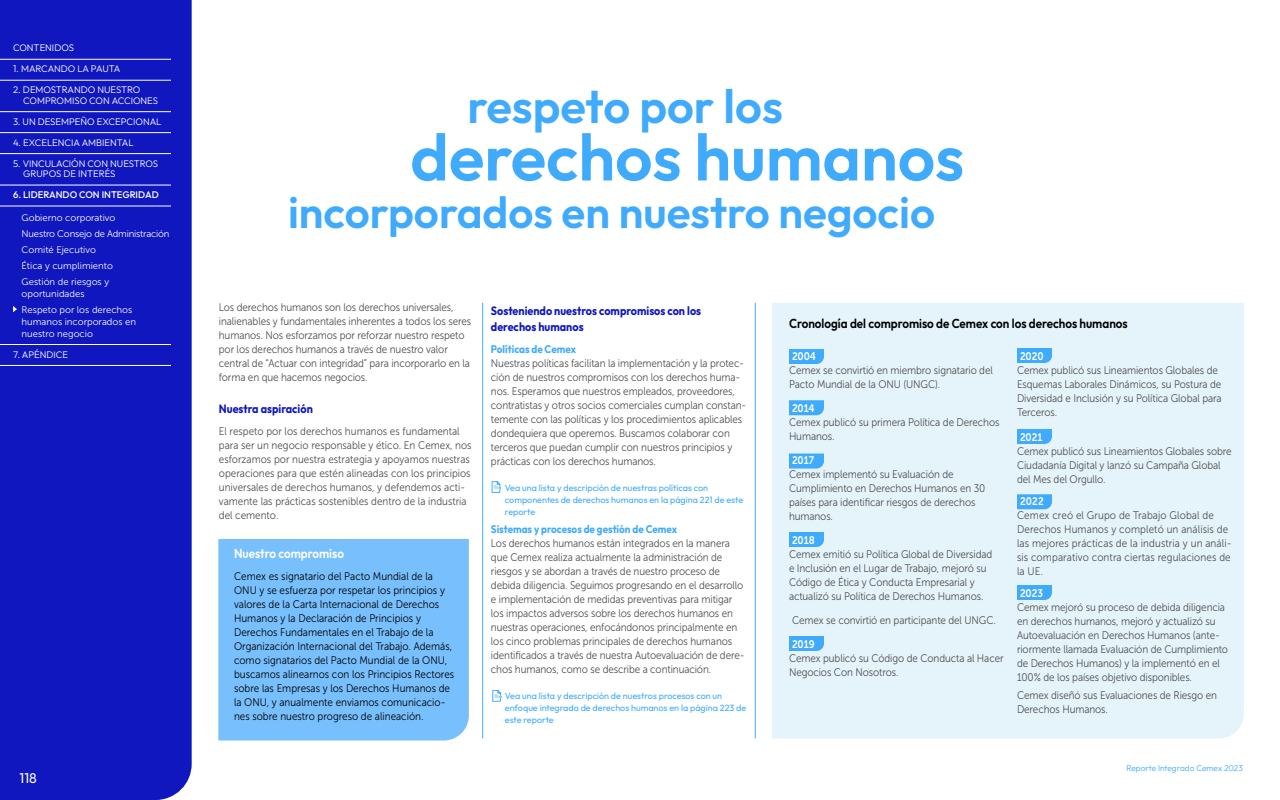
<style>
.page{position:relative;width:1280px;height:800px;background:#fff}
.page>*{position:absolute;margin:0;border:0;box-sizing:border-box;transform-origin:0 0}
.t1{font:600 65.5px "Outfit";color:#40aafd}
.t2{font:600 47.2px "Outfit";color:#40aafd}
.t3{font:600 44px "Outfit";color:#40aafd}
.t4{font:14px "Outfit";color:#fff}
.título_gráfica{font:600 13px "Outfit";color:#000;scale:.9 1}
.título_gráfica-2{font:600 13px "Outfit";color:#fff;scale:.9 1}
.Subheading_1{font:700 12px/16px "Outfit";color:#1017be;scale:.9 1}
.Texto_corrido{font:11px/14px "Museo Sans 300";letter-spacing:-.01em;color:#4d4d4d;scale:.9 1}
.Texto_corrido-2{font:11px/14px "Museo Sans 300";color:#000;scale:.9 1}
.Texto_corrido-3{font:11px/14px "Museo Sans 300";letter-spacing:.01em;color:#4d4d4d;scale:.9 1}
.Subheading_2{font:700 11px "Outfit";color:#40aafd;scale:.9 1}
.t5{font:9.5px/16px "Museo Sans 300";color:#fff}
.t6{font:300 9.5px/10.5px "Outfit";color:#fff}
.t7{font:500 9.5px "Outfit";color:#fff}
.ligas{font:9px/12px "Outfit";color:#40aafd}
.t8{font:300 8.4px "Outfit";color:#40aafd}
.s1{font-family:"Museo Sans 700";color:#fff}
</style>
<div class="page">
<div style="left:0;top:0;width:192px;height:800px;background:#1017be"></div>
<hr style="left:0;top:59px;width:171px;height:1px;background:#fff">
<hr style="left:0;top:80px;width:171px;height:1px;background:#fff">
<hr style="left:0;top:111px;width:171px;height:1px;background:#fff">
<hr style="left:0;top:132px;width:171px;height:1px;background:#fff">
<hr style="left:0;top:153px;width:171px;height:1px;background:#fff">
<hr style="left:0;top:185px;width:171px;height:1px;background:#fff">
<hr style="left:0;top:206px;width:171px;height:1px;background:#fff">
<hr style="left:0;top:344px;width:171px;height:1px;background:#fff">
<hr style="left:0;top:365px;width:171px;height:1px;background:#fff">
<div style="left:772px;top:303px;width:472px;height:435px;background:#e5f4fb"></div>
<svg style="left:13px;top:306px;width:4px;height:6px"></svg>
<div style="left:218px;top:539px;width:251px;height:202px;background:#78bffd"></div>
<hr style="left:482px;top:303px;width:1px;height:435px;background:#40aafd">
<hr style="left:755px;top:303px;width:1px;height:435px;background:#40aafd">
<svg style="left:492px;top:690px;width:10px;height:12px"></svg>
<svg style="left:491px;top:481px;width:10px;height:12px"></svg>
<svg style="left:789px;top:400px;width:35px;height:15px"></svg>
<svg style="left:789px;top:349px;width:35px;height:15px"></svg>
<svg style="left:1017px;top:348px;width:35px;height:15px"></svg>
<svg style="left:1017px;top:429px;width:35px;height:15px"></svg>
<svg style="left:1017px;top:494px;width:35px;height:15px"></svg>
<svg style="left:1017px;top:585px;width:35px;height:15px"></svg>
<svg style="left:789px;top:454px;width:35px;height:15px"></svg>
<svg style="left:789px;top:532px;width:35px;height:15px"></svg>
<svg style="left:789px;top:636px;width:35px;height:15px"></svg>
<p class="t6" style="left:13px;top:43px;width:63px">CONTENIDOS</p>
<p class="t6" style="left:13px;top:64px;width:109px">1. MARCANDO LA PAUTA</p>
<p class="t6" style="left:23px;top:85px;width:136px;text-indent:-10px">2. DEMOSTRANDO NUESTRO<br>COMPROMISO CON ACCIONES</p>
<p class="t6" style="left:13px;top:116px;width:150px">3. UN DESEMPEÑO EXCEPCIONAL</p>
<p class="t6" style="left:13px;top:137px;width:122px">4. EXCELENCIA AMBIENTAL</p>
<p class="t6" style="left:23px;top:158px;width:136px;text-indent:-10px">5. VINCULACIÓN CON NUESTROS<br>GRUPOS DE INTERÉS</p>
<p class="t7" style="left:13px;top:189px;width:147px">6. LIDERANDO CON INTEGRIDAD</p>
<p class="t5" style="left:22px;top:209px;width:149px">Gobierno corporativo<br>Nuestro Consejo de Administración<br>Comité Ejecutivo<br>Ética y cumplimiento<br>Gestión de riesgos y</p>
<p class="t5" style="left:22px;top:285px;width:112px">oportunidades<br>Respeto por los derechos</p>
<p class="t5" style="left:22px;top:315px;width:116px;line-height:12px">humanos incorporados en nuestro negocio</p>
<p class="t6" style="left:13px;top:349px;width:57px">7. APÉNDICE</p>
<p class="t4" style="left:20px;top:769px;width:19px">118</p>
<p class="t2" style="left:467px;top:75px;width:317px">respeto por los</p>
<p class="t1" style="left:410px;top:114px;width:555px">derechos humanos</p>
<p class="t3" style="left:288px;top:184px;width:649px">incorporados en nuestro negocio</p>
<p class="Texto_corrido" style="left:219px;top:300px;width:282px">Los derechos humanos son los derechos universales, inalienables y fundamentales inherentes a todos los seres humanos. Nos esforzamos por reforzar nuestro respeto por los derechos humanos a través de nuestro valor central de “Actuar con integridad” para incorporarlo en la forma en que hacemos negocios.</p>
<p class="Subheading_1" style="left:219px;top:401px;width:106px">Nuestra aspiración</p>
<p class="Texto_corrido" style="left:219px;top:424px;width:282px">El respeto por los derechos humanos es fundamental para ser un negocio responsable y ético. En Cemex, nos esforzamos por nuestra estrategia y apoyamos nuestras operaciones para que estén alineadas con los principios universales de derechos humanos, y defendemos acti&shy;vamente las prácticas sostenibles dentro de la industria del cemento.</p>
<p class="título_gráfica-2" style="left:234px;top:545px;width:124px">Nuestro compromiso</p>
<p class="Texto_corrido-2" style="left:234px;top:569px;width:246px">Cemex es signatario del Pacto Mundial de la ONU y se esfuerza por respetar los principios y valores de la Carta Internacional de Derechos Humanos y la Declaración de Principios y Derechos Fundamentales en el Trabajo de la Organización Internacional del Trabajo. Además, como signatarios del Pacto Mundial de la ONU, buscamos alinearnos con los Principios Rectores sobre las Empresas y los Derechos Humanos de la ONU, y anualmente enviamos comunicacio&shy;nes sobre nuestro progreso de alineación.</p>
<p class="Subheading_1" style="left:491px;top:303px;width:235px">Sosteniendo nuestros compromisos con los derechos humanos</p>
<p class="Subheading_2" style="left:491px;top:342px;width:96px">Políticas de Cemex</p>
<p class="Texto_corrido" style="left:491px;top:356px;width:285px">Nuestras políticas facilitan la implementación y la protec&shy;ción de nuestros compromisos con los derechos huma&shy;nos. Esperamos que nuestros empleados, proveedores, contratistas y otros socios comerciales cumplan constan&shy;temente con las políticas y los procedimientos aplicables dondequiera que operemos. Buscamos colaborar con terceros que puedan cumplir con nuestros principios y prácticas con los derechos humanos.</p>
<p class="ligas" style="left:505px;top:482px;width:240px">Vea una lista y descripción de nuestras políticas con componentes de derechos humanos en la página 221 de este reporte</p>
<p class="Subheading_2" style="left:491px;top:522px;width:208px">Sistemas y procesos de gestión de Cemex</p>
<p class="Texto_corrido" style="left:491px;top:536px;width:283px">Los derechos humanos están integrados en la manera que Cemex realiza actualmente la administración de riesgos y se abordan a través de nuestro proceso de debida diligencia. Seguimos progresando en el desarrollo e implementación de medidas preventivas para mitigar los impactos adversos sobre los derechos humanos en nuestras operaciones, enfocándonos principalmente en los cinco problemas principales de derechos humanos identificados a través de nuestra Autoevaluación de dere&shy;chos humanos, como se describe a continuación.</p>
<p class="ligas" style="left:505px;top:690px;width:243px">Vea una lista y descripción de nuestros procesos con un enfoque integrado de derechos humanos en la página 223 de este reporte</p>
<p class="título_gráfica" style="left:789px;top:315px;width:378px">Cronología del compromiso de Cemex con los derechos humanos</p>
<p class="Texto_corrido" style="left:789px;top:349px;width:228px"><span class="s1">2004<br></span>Cemex se convirtió en miembro signatario del<br>Pacto Mundial de la ONU (UNGC).</p>
<p class="Texto_corrido" style="left:789px;top:401px;width:235px"><span class="s1">2014<br></span>Cemex publicó su primera Política de Derechos<br>Humanos.</p>
<p class="Texto_corrido" style="left:789px;top:453px;width:220px"><span class="s1">2017<br></span>Cemex implementó su Evaluación de<br>Cumplimiento en Derechos Humanos en 30 países para identificar riesgos de derechos humanos.</p>
<p class="Texto_corrido" style="left:789px;top:533px;width:227px"><span class="s1">2018<br></span>Cemex emitió su Política Global de Diversidad e Inclusión en el Lugar de Trabajo, mejoró su Código de Ética y Conducta Empresarial y actualizó su Política de Derechos Humanos.</p>
<p class="Texto_corrido" style="left:792px;top:613px;width:228px">Cemex se convirtió en participante del UNGC.</p>
<p class="Texto_corrido" style="left:789px;top:637px;width:240px"><span class="s1">2019<br></span>Cemex publicó su Código de Conducta al Hacer<br>Negocios Con Nosotros.</p>
<p class="Texto_corrido" style="left:1017px;top:349px;width:229px"><span class="s1">2020<br></span>Cemex publicó sus Lineamientos Globales de<br>Esquemas Laborales Dinámicos, su Postura de<br>Diversidad e Inclusión y su Política Global para<br>Terceros.</p>
<p class="Texto_corrido" style="left:1017px;top:430px;width:240px"><span class="s1">2021<br></span>Cemex publicó sus Lineamientos Globales sobre<br>Ciudadanía Digital y lanzó su Campaña Global del Mes del Orgullo.</p>
<p class="Texto_corrido-3" style="left:1017px;top:494px;width:240px"><span class="s1">2022<br></span>Cemex creó el Grupo de Trabajo Global de<br>Derechos Humanos y completó un análisis de las mejores prácticas de la industria y un análi&shy;sis comparativo contra ciertas regulaciones de la UE.</p>
<p class="Texto_corrido" style="left:1017px;top:586px;width:236px"><span class="s1">2023<br></span>Cemex mejoró su proceso de debida diligencia en derechos humanos, mejoró y actualizó su Autoevaluación en Derechos Humanos (ante&shy;riormente llamada Evaluación de Cumplimiento de Derechos Humanos) y la implementó en el 100% de los países objetivo disponibles.</p>
<p class="Texto_corrido" style="left:1017px;top:688px;width:224px">Cemex diseñó sus Evaluaciones de Riesgo en<br>Derechos Humanos.</p>
<p class="t8" style="left:1126px;top:762px;width:118px">Reporte Integrado Cemex 2023</p>
</div>
